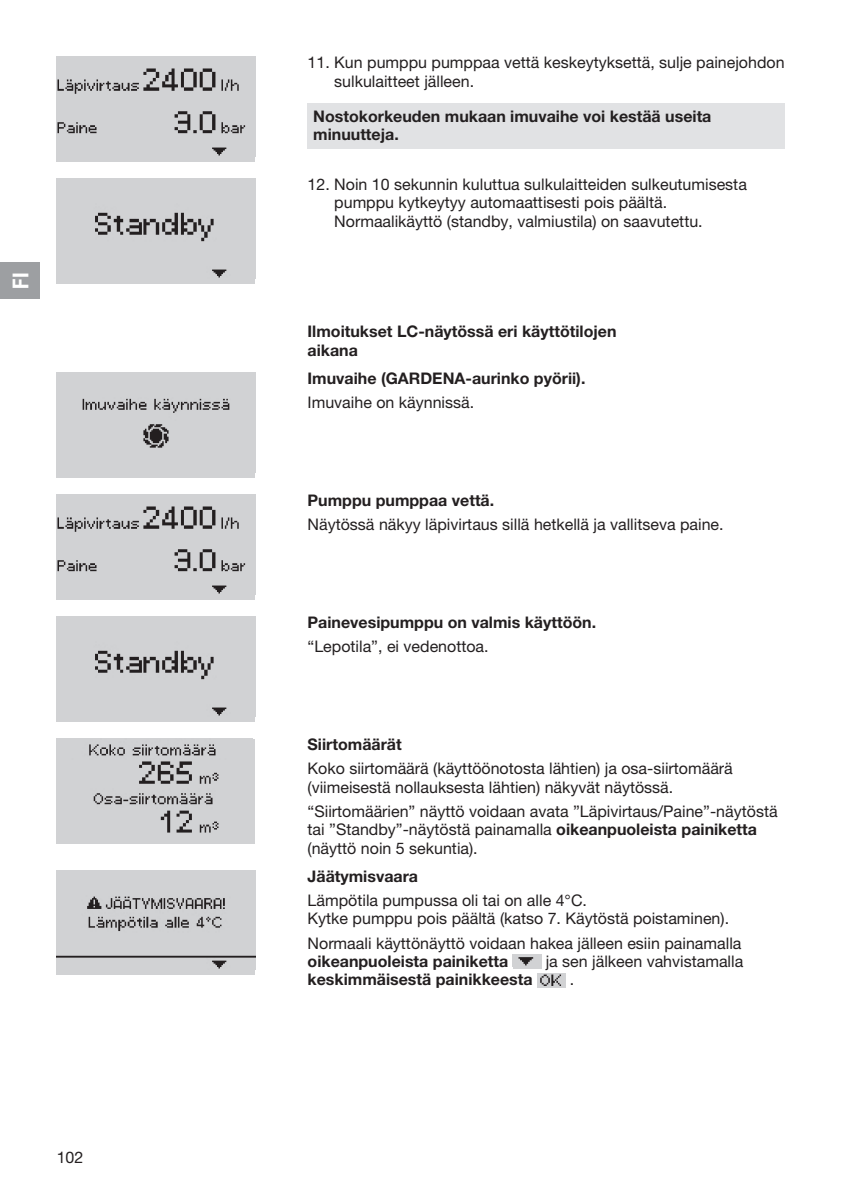
<style>
.page{position:relative;width:842px;height:1191px;background:#fff}
.page>*{position:absolute;margin:0;border:0;box-sizing:border-box;transform-origin:0 0}
.t1{font:22px "GARDENA Pro Bo Cond";color:#fff}
.t2{font:16px/18.4px "GARDENA Pro";color:#231f20}
.t3{font:700 16px/18.4px "GARDENA Pro";color:#231f20}
.s1{font-weight:700}
</style>
<div class="page">
<div style="left:308px;top:104px;width:477px;height:45px;background:#e1e2e4"></div>
<div style="left:57px;top:57px;width:198px;height:105px;background:#d1d2d4"></div>
<img style="left:57px;top:68px;width:189px;height:88px">
<div style="left:57px;top:179px;width:198px;height:104px;background:#d1d2d4"></div>
<img style="left:95px;top:212px;width:132px;height:66px">
<div style="left:57px;top:373px;width:198px;height:105px;background:#d1d2d4"></div>
<img style="left:82px;top:398px;width:148px;height:50px">
<div style="left:57px;top:495px;width:198px;height:105px;background:#d1d2d4"></div>
<img style="left:57px;top:506px;width:189px;height:88px">
<div style="left:57px;top:617px;width:198px;height:104px;background:#d1d2d4"></div>
<img style="left:95px;top:650px;width:132px;height:66px">
<div style="left:57px;top:738px;width:198px;height:105px;background:#d1d2d4"></div>
<img style="left:89px;top:744px;width:130px;height:89px">
<div style="left:57px;top:870px;width:198px;height:105px;background:#d1d2d4"></div>
<img style="left:57px;top:896px;width:198px;height:73px">
<div style="left:513px;top:954px;width:28px;height:15px;background:#d1d2d4"></div>
<img style="left:518px;top:957px;width:16px;height:9px">
<svg style="left:537px;top:985px;width:28px;height:2px"></svg>
<img style="left:537px;top:973px;width:28px;height:12px">
<div style="left:0;top:262px;width:40px;height:37px;background:#9d9fa2"></div>
<h1 class="t1" style="left:7px;top:289px;width:17px;rotate:-90deg">FI</h1>
<p class="t2" style="left:57px;top:1147px;width:28px">102</p>
<p class="t2" style="left:334px;top:53px;width:452px;text-indent:-27px">11. Kun pumppu pumppaa vettä keskeytyksettä, sulje painejohdon sulkulaitteet jälleen.</p>
<p class="t3" style="left:313px;top:107px;width:400px">Nostokorkeuden mukaan imuvaihe voi kestää useita minuutteja.</p>
<p class="t2" style="left:334px;top:175px;width:414px;text-indent:-27px">12. Noin 10 sekunnin kuluttua sulkulaitteiden sulkeutumisesta pumppu kytkeytyy automaattisesti pois päältä.<br>Normaalikäyttö (standby, valmiustila) on saavutettu.</p>
<p class="t3" style="left:308px;top:322px;width:310px">Ilmoitukset LC-näytössä eri käyttötilojen aikana</p>
<p class="t3" style="left:308px;top:369px;width:103px">Imuvaihe (Gardena</p>
<p class="t3" style="left:465px;top:369px;width:121px">-aurinko pyörii).</p>
<p class="t2" style="left:308px;top:393px;width:168px">Imuvaihe on käynnissä.</p>
<p class="t3" style="left:308px;top:491px;width:188px">Pumppu pumppaa vettä.</p>
<p class="t2" style="left:308px;top:515px;width:418px">Näytössä näkyy läpivirtaus sillä hetkellä ja vallitseva paine.</p>
<p class="t3" style="left:308px;top:613px;width:290px">Painevesipumppu on valmis käyttöön.</p>
<p class="t2" style="left:308px;top:637px;width:183px">“Lepotila”, ei vedenottoa.</p>
<p class="t3" style="left:308px;top:735px;width:96px">Siirtomäärät</p>
<p class="t2" style="left:308px;top:759px;width:427px">Koko siirtomäärä (käyttöönotosta lähtien) ja osa-siirtomäärä (viimeisestä nollauksesta lähtien) näkyvät näytössä.</p>
<p class="t2" style="left:308px;top:801px;width:471px">“Siirtomäärien” näyttö voidaan avata ”Läpivirtaus/Paine”-näytöstä tai ”Standby”-näytöstä painamalla <span class="s1">oikeanpuoleista painiketta </span>(näyttö noin 5 sekuntia).</p>
<p class="t3" style="left:308px;top:866px;width:112px">Jäätymisvaara</p>
<p class="t2" style="left:308px;top:891px;width:423px">Lämpötila pumpussa oli tai on alle 4°C.<br>Kytke pumppu pois päältä (katso 7. Käytöstä poistaminen).</p>
<p class="t2" style="left:308px;top:933px;width:435px">Normaali käyttönäyttö voidaan hakea jälleen esiin painamalla</p>
<p class="t3" style="left:308px;top:951px;width:202px">oikeanpuoleista painiketta</p>
<p class="t2" style="left:546px;top:951px;width:199px">ja sen jälkeen vahvistamalla</p>
<p class="t3" style="left:308px;top:970px;width:227px">keskimmäisestä painikkeesta</p>
<p class="t2" style="left:570px;top:970px;width:6px">.</p>
</div>
